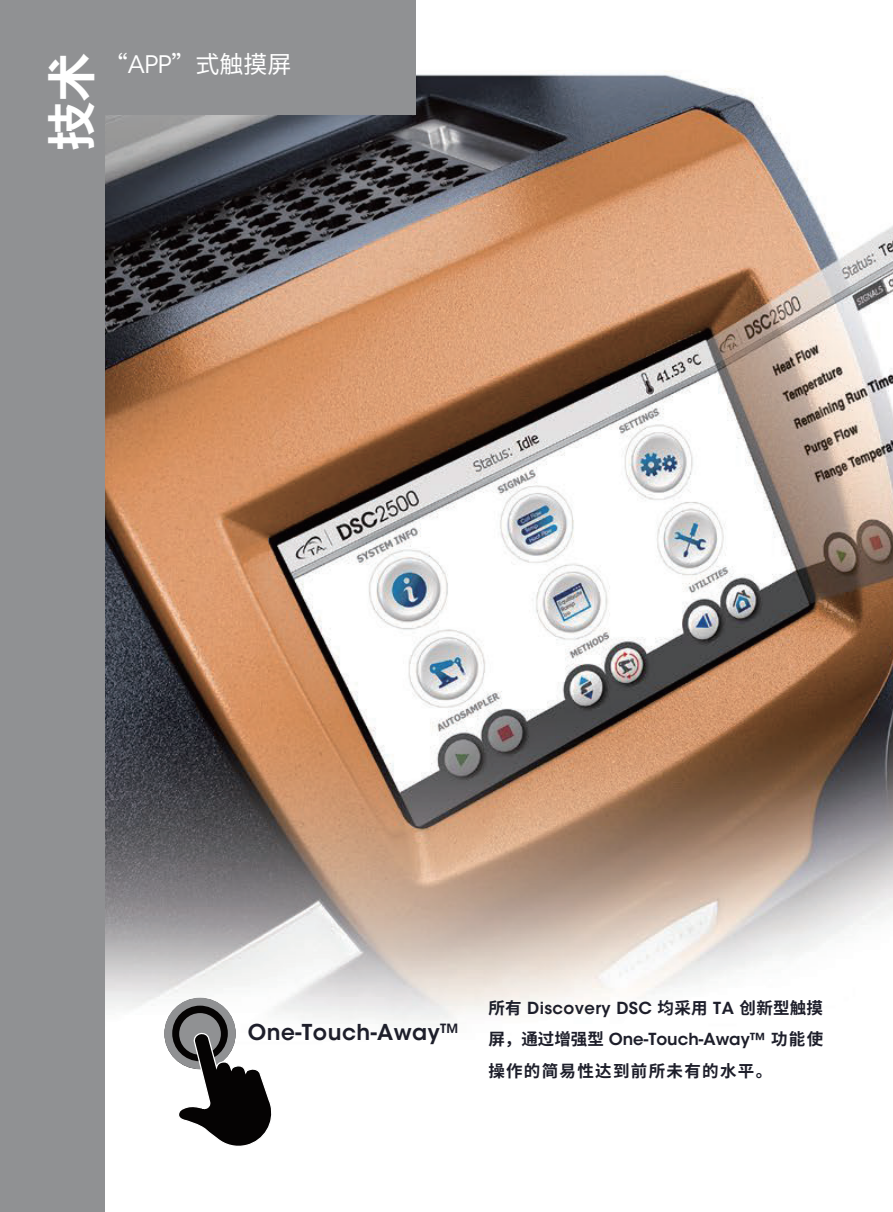
<style>
.page{position:relative;width:893px;height:1212px;background:#fff}
.page>*{position:absolute;margin:0;border:0;box-sizing:border-box;transform-origin:0 0}
.t1{font:700 49.5px "Source Han Sans CN";color:#fff}
.t2{font:24px "Source Han Sans CN";color:#fff}
.t3{font:600 21.75px "ITC Avant Garde Std";letter-spacing:.02em;color:#1d1e2a}
.t4{font:600 16.5px/31.5px "ITC Avant Garde Std";letter-spacing:.02em;color:#1d1e2a}
.t5{font:700 16.5px "Source Han Sans CN";letter-spacing:.08em;color:#1d1e2a}
.s1{font-family:"ITC Avant Garde Std"}
.s2{font-family:"Source Han Sans CN";font-weight:700}
</style>
<div class="page">
<img style="left:105px;top:70px;width:788px;height:954px">
<svg style="left:164px;top:998px;width:111px;height:148px"></svg>
<div style="left:0;top:0;width:105px;height:1212px;background:#909193"></div>
<div style="left:97px;top:0;width:319px;height:114px;background:#909193"></div>
<h1 class="t1" style="left:44px;top:151px;width:100px;rotate:-90deg">技术</h1>
<h2 class="t2" style="left:104px;top:51px;width:189px">“<span class="s1">APP</span>”式触摸屏</h2>
<h3 class="t3" style="left:248px;top:1018px;width:212px">One-Touch-Away<sup>TM</sup></h3>
<p class="t4" style="left:488px;top:992px;width:336px"><span class="s2">所有</span> Discovery DSC <span class="s2">均采用</span> TA <span class="s2">创新型触摸屏，通过增强型</span> One-Touch-Away™ <span class="s2">功能使</span></p>
<p class="t5" style="left:488px;top:1061px;width:285px">操作的简易性达到前所未有的水平。</p>
</div>
